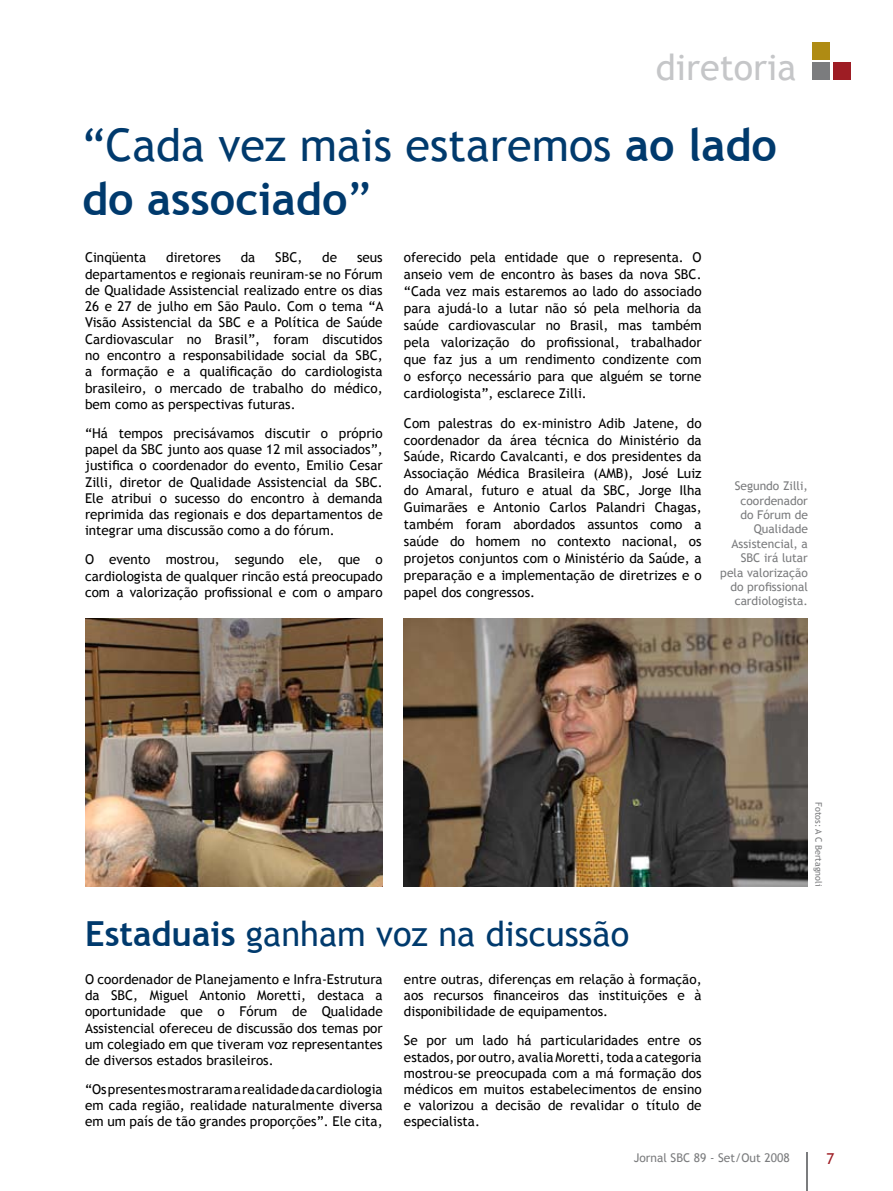
<style>
.page{position:relative;width:893px;height:1191px;background:#fff}
.page>*{position:absolute;margin:0;border:0;box-sizing:border-box;transform-origin:0 0}
.t1{font:45px/54px "Trebuchet MS";color:#003a6d}
.t2{font:36px "Trebuchet MS";color:#c5c6c8}
.t3{font:34.5px "Trebuchet MS";color:#003a6d}
.t4{font:13.5px/16.2px "Trebuchet MS";color:#000;text-align:justify}
.t5{font:12px/14.4px "Trebuchet MS";color:#7b7c7e;text-align:right}
.t6{font:9px "Trebuchet MS";color:#7b7c7e}
.s1{font-weight:700}
</style>
<div class="page">
<hr style="left:807px;top:1152px;width:1px;height:39px;background:#7b7c7e">
<div style="left:812px;top:62px;width:18px;height:18px;background:#7b7c7e"></div>
<div style="left:833px;top:62px;width:17px;height:18px;background:#9e1d24"></div>
<div style="left:812px;top:42px;width:18px;height:18px;background:#af8b13"></div>
<img style="left:404px;top:619px;width:404px;height:267px">
<img style="left:85px;top:619px;width:298px;height:267px">
<h2 class="t2" style="left:656px;top:46px;width:142px">diretoria</h2>
<h1 class="t1" style="left:82px;top:118px;width:696px">“Cada vez mais estaremos <span class="s1">ao lado do associado</span>”</h1>
<p class="t4" style="left:85px;top:250px;width:63px">Cinqüenta</p>
<p class="t4" style="left:166px;top:250px;width:56px">diretores</p>
<p class="t4" style="left:241px;top:250px;width:16px">da</p>
<p class="t4" style="left:275px;top:250px;width:29px">SBC,</p>
<p class="t4" style="left:322px;top:250px;width:16px">de</p>
<p class="t4" style="left:85px;top:250px;width:300px;text-indent:272px">seus departamentos e regionais reuniram-se no Fórum de Qualidade Assistencial realizado entre os dias 26 e 27 de julho em São Paulo. Com o tema “A Visão Assistencial da SBC e a Política de Saúde Cardiovascular no Brasil”, foram discutidos no encontro a responsabilidade social da SBC, a formação e a qualificação do cardiologista brasileiro, o mercado de trabalho do médico, bem como as perspectivas futuras.</p>
<p class="t4" style="left:85px;top:425px;width:299px">“Há tempos precisávamos discutir o próprio papel da SBC junto aos quase 12 mil associados”, justifica o coordenador do evento, Emilio Cesar Zilli, diretor de Qualidade Assistencial da SBC.<br>Ele atribui o sucesso do encontro à demanda reprimida das regionais e dos departamentos de integrar uma discussão como a do fórum.</p>
<p class="t4" style="left:85px;top:552px;width:299px">O evento mostrou, segundo ele, que o cardiologista de qualquer rincão está preocupado com a valorização profissional e com o amparo</p>
<p class="t4" style="left:404px;top:249px;width:299px;line-height:17px">oferecido pela entidade que o representa. O anseio vem de encontro às bases da nova SBC. “Cada vez mais estaremos ao lado do associado para ajudá-lo a lutar não só pela melhoria da saúde cardiovascular no Brasil, mas também pela valorização do profissional, trabalhador que faz jus a um rendimento condizente com o esforço necessário para que alguém se torne cardiologista”, esclarece Zilli.</p>
<p class="t4" style="left:404px;top:414px;width:299px;line-height:17px">Com palestras do ex-ministro Adib Jatene, do coordenador da área técnica do Ministério da Saúde, Ricardo Cavalcanti, e dos presidentes da Associação Médica Brasileira (AMB), José Luiz do Amaral, futuro e atual da SBC, Jorge Ilha Guimarães e Antonio Carlos Palandri Chagas, também foram abordados assuntos como a saúde do homem no contexto nacional, os projetos conjuntos com o Ministério da Saúde, a preparação e a implementação de diretrizes e o papel dos congressos.</p>
<p class="t5" style="left:720px;top:479px;width:89px">Segundo Zilli, coordenador<br>do Fórum de<br>Qualidade<br>Assistencial, a<br>SBC irá lutar pela valorização do profissional cardiologista.</p>
<h3 class="t3" style="left:85px;top:913px;width:546px"><span class="s1">Estaduais</span> ganham voz na discussão</h3>
<p class="t4" style="left:85px;top:971px;width:299px">O coordenador de Planejamento e Infra-Estrutura da SBC, Miguel Antonio Moretti, destaca a oportunidade que o Fórum de Qualidade Assistencial ofereceu de discussão dos temas por um colegiado em que tiveram voz representantes de diversos estados brasileiros.</p>
<p class="t4" style="left:85px;top:1081px;width:299px">“Os presentes mostraram a realidade da cardiologia em cada região, realidade naturalmente diversa em um país de tão grandes proporções”. Ele cita,</p>
<p class="t4" style="left:404px;top:971px;width:299px">entre outras, diferenças em relação à formação, aos recursos financeiros das instituições e à disponibilidade de equipamentos.</p>
<p class="t4" style="left:404px;top:1032px;width:299px">Se por um lado há particularidades entre os estados, por outro, avalia Moretti, toda a categoria mostrou-se preocupada com a má formação dos médicos em muitos estabelecimentos de ensino e valorizou a decisão de revalidar o título de especialista.</p>
<p class="t6" style="left:824px;top:802px;width:86px;rotate:90deg">Fotos: A C Bertagnoli</p>
<p class="t5" style="left:634px;top:1150px;width:157px">Jornal SBC 89 - Set/Out 2008</p>
</div>
